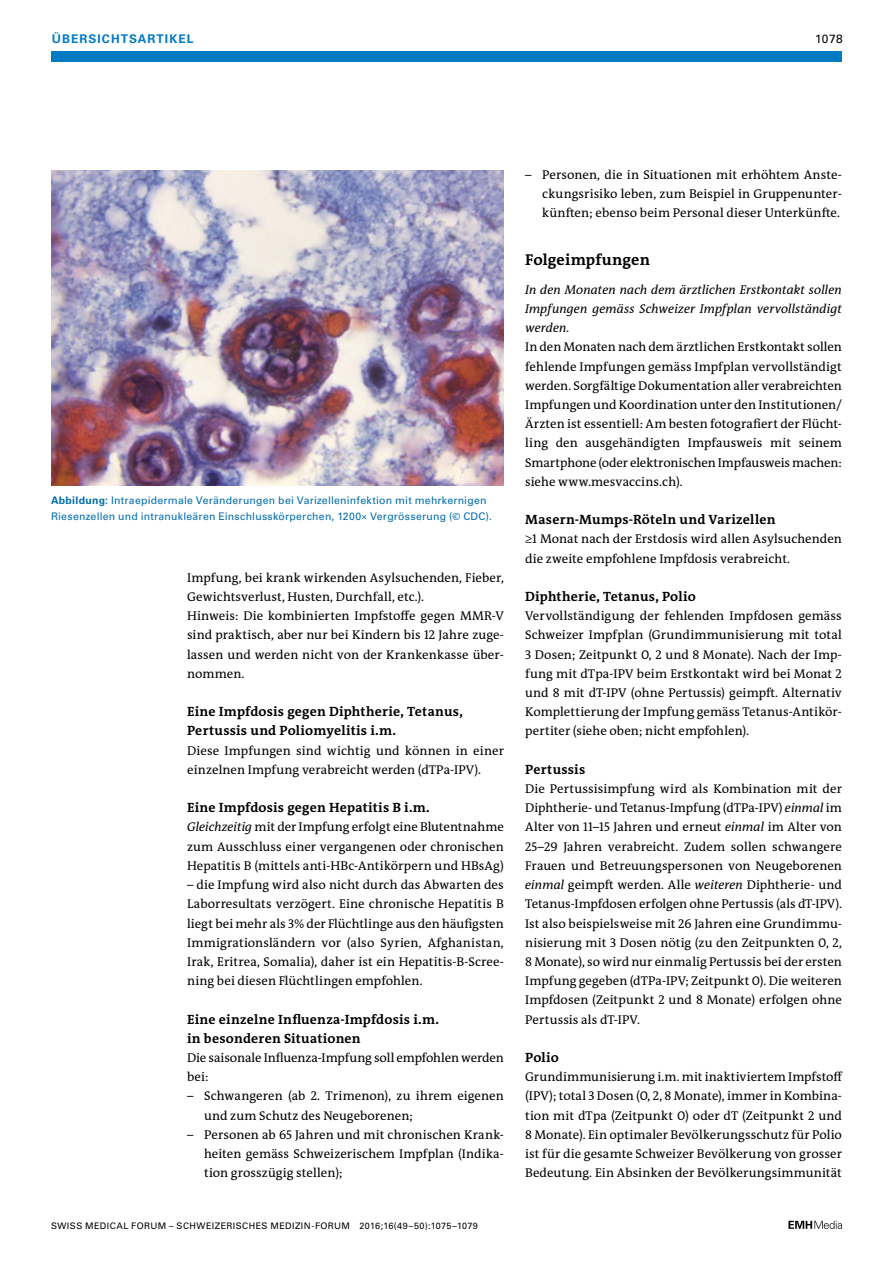
<style>
.page{position:relative;width:893px;height:1263px;background:#fff}
.page>*{position:absolute;margin:0;border:0;box-sizing:border-box;transform-origin:0 0}
.t1{font:700 15.75px "The Antiqua B W7";letter-spacing:.01em;color:#000}
.t2{font:700 13.5px/19.2px "The Antiqua B W7";letter-spacing:.02em;color:#000}
.t3{font:12.75px/19.2px "The Antiqua B W5 Plain";letter-spacing:.005em;color:#000;text-align:justify}
.t4{font:italic 12.75px/19.2px "The Antiqua B W5 Plain";letter-spacing:.01em;color:#000;text-align:justify}
.t5{font:700 12px "Univers LT Std";color:#007ac3}
.t6{font:12px "Univers LT Std";color:#000}
.t7{font:10.5px/15.8px "Univers LT Std";letter-spacing:.025em;color:#006dae}
.t8{font:9px "Univers LT Std";letter-spacing:.045em;color:#000}
.s1{font-weight:700}
.s2{font-family:"The Antiqua B W5 Plain"}
.s3{font-style:italic}
.s4{font-family:"Univers LT Std"}
</style>
<div class="page">
<div style="left:51px;top:51px;width:791px;height:11px;background:#007ac3"></div>
<svg style="left:788px;top:1221px;width:54px;height:8px"></svg>
<img style="left:52px;top:171px;width:452px;height:315px">
<p class="t5" style="left:52px;top:31px;width:20px">ÜBERSICHTSARTIKEL</p>
<p class="t6" style="left:815px;top:31px;width:29px">1078</p>
<p class="t7" style="left:51px;top:492px;width:442px"><span class="s1">ABBILDUNG:</span> Intraepidermale Veränderungen bei Varizelleninfektion mit mehrkernigen<br>Riesenzellen und intranukleären Einschlusskörperchen, 1200<span class="s2">×</span> Vergrösserung (<span class="s2">©</span> CDC).</p>
<p class="t3" style="left:187px;top:568px;width:318px;text-align:left">Impfung, bei krank wirkenden Asylsuchenden, Fieber, Gewichtsverlust, Husten, Durchfall, etc.).<br>Hinweis: Die kombinierten Impfstoffe gegen MMR-V sind praktisch, aber nur bei Kindern bis 12 Jahre zuge&shy;lassen und werden nicht von der Krankenkasse über&shy;nommen.</p>
<p class="t2" style="left:187px;top:702px;width:277px">Eine Impfdosis gegen Diphtherie, Tetanus,<br>Pertussis und Poliomyelitis i.m.</p>
<p class="t3" style="left:187px;top:741px;width:318px">Diese Impfungen sind wichtig und können in einer einzelnen Impfung verabreicht werden (dTPa-IPV).</p>
<p class="t2" style="left:187px;top:798px;width:244px">Eine Impfdosis gegen Hepatitis B i.m.</p>
<p class="t3" style="left:187px;top:818px;width:318px"><span class="s3">Gleichzeitig</span> mit der Impfung erfolgt eine Blutentnahme zum Ausschluss einer vergangenen oder chronischen Hepatitis B (mittels anti-HBc-Antikörpern und HBsAg)</p>
<p class="t3" style="left:187px;top:875px;width:318px">– die Impfung wird also nicht durch das Abwarten des Laborresultats verzögert. Eine chronische Hepatitis B liegt bei mehr als 3% der Flüchtlinge aus den häufigsten Immigrationsländern vor (also Syrien, Afghanistan, Irak, Eritrea, Somalia), daher ist ein Hepatitis-B-Scree&shy;ning bei diesen Flüchtlingen empfohlen.</p>
<p class="t2" style="left:187px;top:1009px;width:253px">Eine einzelne Influenza-Impfdosis i.m. in besonderen Situationen</p>
<p class="t3" style="left:187px;top:1048px;width:318px">Die saisonale Influenza-Impfung soll empfohlen werden bei:</p>
<p class="t3" style="left:204px;top:1086px;width:301px;text-indent:-17px">– Schwangeren (ab 2. Trimenon), zu ihrem eigenen und zum Schutz des Neugeborenen;</p>
<p class="t3" style="left:204px;top:1125px;width:301px;text-indent:-17px">– Personen ab 65 Jahren und mit chronischen Krank&shy;heiten gemäss Schweizerischem Impfplan (Indika&shy;tion grosszügig stellen);</p>
<p class="t8" style="left:51px;top:1220px;width:428px">SWISS MEDICAL FORUM – SCHWEIZERISCHES MEDIZIN-FORUM 2016;16(49–50):1075–1079</p>
<p class="t3" style="left:542px;top:165px;width:301px;text-indent:-17px">– Personen, die in Situationen mit erhöhtem Anste&shy;ckungsrisiko leben, zum Beispiel in Gruppenunter&shy;künften; ebenso beim Personal dieser Unterkünfte.</p>
<p class="t1" style="left:525px;top:250px;width:126px">Folgeimpfungen</p>
<p class="t4" style="left:525px;top:280px;width:318px">In den Monaten nach dem ärztlichen Erstkontakt sollen Impfungen gemäss Schweizer Impfplan vervollständigt werden.</p>
<p class="t3" style="left:525px;top:338px;width:318px">In den Monaten nach dem ärztlichen Erstkontakt sollen fehlende Impfungen gemäss Impfplan vervollständigt werden. Sorgfältige Dokumentation aller verabreichten Impfungen und Koordination unter den Institutionen/ Ärzten ist essentiell: Am besten fotografiert der Flücht&shy;ling den ausgehändigten Impfausweis mit seinem Smartphone (oder elektronischen Impfausweis machen: siehe www.mesvaccins.ch).</p>
<p class="t2" style="left:525px;top:510px;width:252px">Masern-Mumps-Röteln und Varizellen</p>
<p class="t3" style="left:525px;top:530px;width:318px"><span class="s4">≥</span>1 Monat nach der Erstdosis wird allen Asylsuchenden die zweite empfohlene Impfdosis verabreicht.</p>
<p class="t2" style="left:525px;top:587px;width:172px">Diphtherie, Tetanus, Polio</p>
<p class="t3" style="left:525px;top:606px;width:318px">Vervollständigung der fehlenden Impfdosen gemäss Schweizer Impfplan (Grundimmunisierung mit total 3 Dosen; Zeitpunkt 0, 2 und 8 Monate). Nach der Imp&shy;fung mit dTpa-IPV beim Erstkontakt wird bei Monat 2 und 8 mit dT-IPV (ohne Pertussis) geimpft. Alternativ Komplettierung der Impfung gemäss Tetanus-Antikör&shy;pertiter (siehe oben; nicht empfohlen).</p>
<p class="t2" style="left:525px;top:760px;width:62px">Pertussis</p>
<p class="t3" style="left:525px;top:779px;width:318px">Die Pertussisimpfung wird als Kombination mit der Diphtherie- und Tetanus-Impfung (dTPa-IPV) <span class="s3">einmal</span> im Alter von 11–15 Jahren und erneut <span class="s3">einmal</span> im Alter von 25–29 Jahren verabreicht. Zudem sollen schwangere Frauen und Betreuungspersonen von Neugeborenen <span class="s3">einmal</span> geimpft werden. Alle <span class="s3">weiteren</span> Diphtherie- und Tetanus-Impfdosen erfolgen ohne Pertussis (als dT-IPV).<br>Ist also beispielsweise mit 26 Jahren eine Grundimmu&shy;nisierung mit 3 Dosen nötig (zu den Zeitpunkten 0, 2, 8 Monate), so wird nur einmalig Pertussis bei der ersten Impfung gegeben (dTPa-IPV; Zeitpunkt 0). Die weiteren Impfdosen (Zeitpunkt 2 und 8 Monate) erfolgen ohne Pertussis als dT-IPV.</p>
<p class="t2" style="left:525px;top:1048px;width:35px">Polio</p>
<p class="t3" style="left:525px;top:1067px;width:319px">Grundimmunisierung i.m. mit inaktiviertem Impfstoff (IPV); total 3 Dosen (0, 2, 8 Monate), immer in Kombina&shy;tion mit dTpa (Zeitpunkt 0) oder dT (Zeitpunkt 2 und 8 Monate). Ein optimaler Bevölkerungsschutz für Polio ist für die gesamte Schweizer Bevölkerung von grosser Bedeutung. Ein Absinken der Bevölkerungsimmunität</p>
</div>
